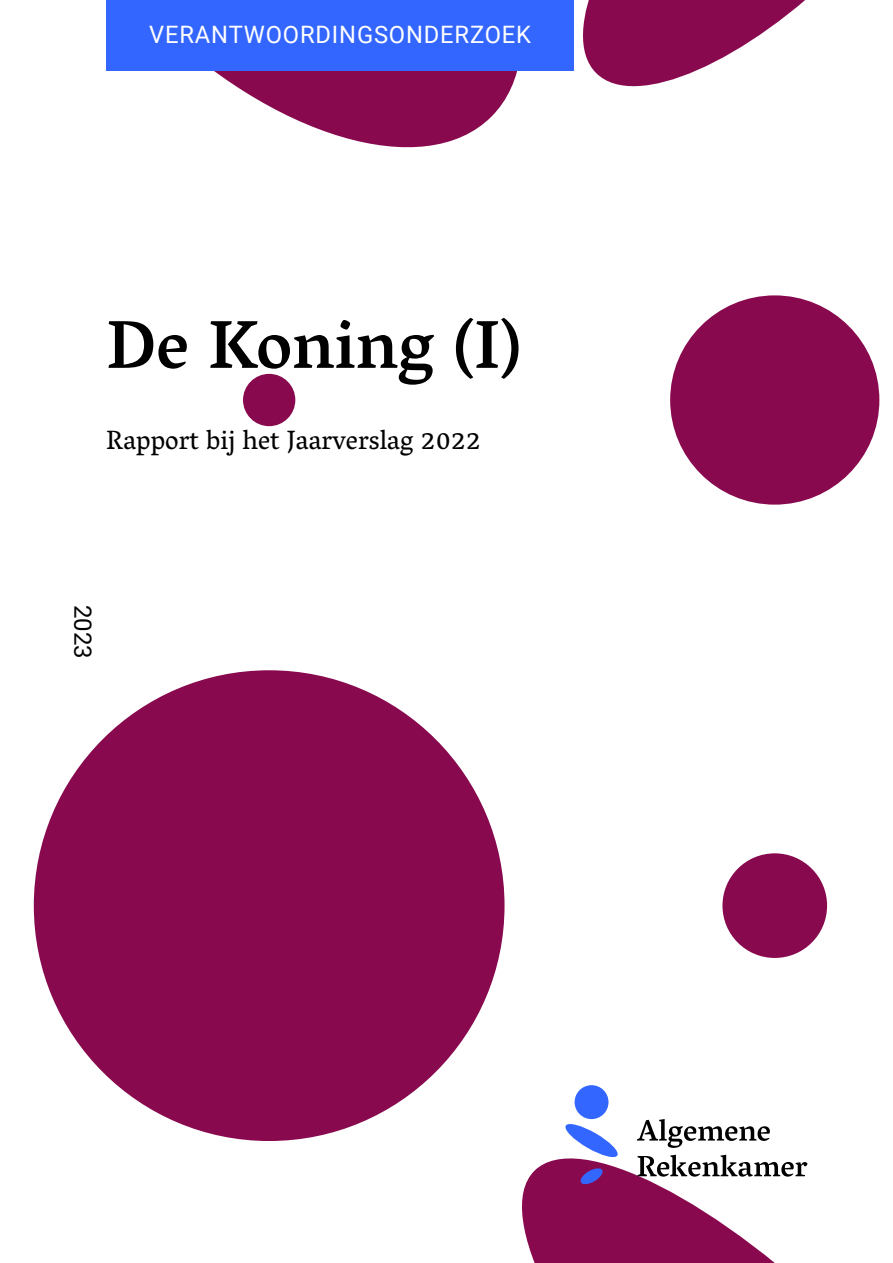
<style>
.page{position:relative;width:893px;height:1263px;background:#fff}
.page>*{position:absolute;margin:0;border:0;box-sizing:border-box;transform-origin:0 0}
.AR_00_Titel{font:500 69px "Vesper Libre";color:#000}
.AR_00_Subtitel{font:27px "Vesper Libre";color:#000}
.t1{font:24px "Roboto";letter-spacing:.035em;color:#fff}
.t2{font:24px "Roboto";color:#000}
</style>
<div class="page">
<svg style="left:106px;top:70px;width:452px;height:78px"></svg>
<div style="left:34px;top:670px;width:470px;height:471px;background:#89094f;border-radius:50%"></div>
<svg style="left:522px;top:1154px;width:286px;height:109px;fill:#89094f"></svg>
<svg style="left:558px;top:0;width:247px;height:87px"></svg>
<div style="left:670px;top:295px;width:209px;height:210px;background:#89094f;border-radius:50%"></div>
<div style="left:243px;top:374px;width:52px;height:52px;background:#89094f;border-radius:50%"></div>
<div style="left:722px;top:853px;width:105px;height:105px;background:#89094f;border-radius:50%"></div>
<svg style="left:579px;top:1167px;width:25px;height:18px"></svg>
<svg style="left:563px;top:1124px;width:57px;height:35px"></svg>
<div style="left:575px;top:1085px;width:33px;height:34px;background:#36f;border-radius:50%"></div>
<svg style="left:637px;top:1119px;width:133px;height:29px"></svg>
<svg style="left:637px;top:1155px;width:170px;height:21px"></svg>
<div style="left:106px;top:0;width:468px;height:70px;background:#36f"></div>
<p class="t1" style="left:149px;top:17px;width:383px">VERANTWOORDINGSONDERZOEK</p>
<h1 class="AR_00_Titel" style="left:106px;top:304px;width:416px">De Koning (I)</h1>
<p class="AR_00_Subtitel" style="left:106px;top:424px;width:376px">Rapport bij het Jaarverslag 2022</p>
<p class="t2" style="left:100px;top:604px;width:55px;rotate:90deg">2023</p>
</div>
